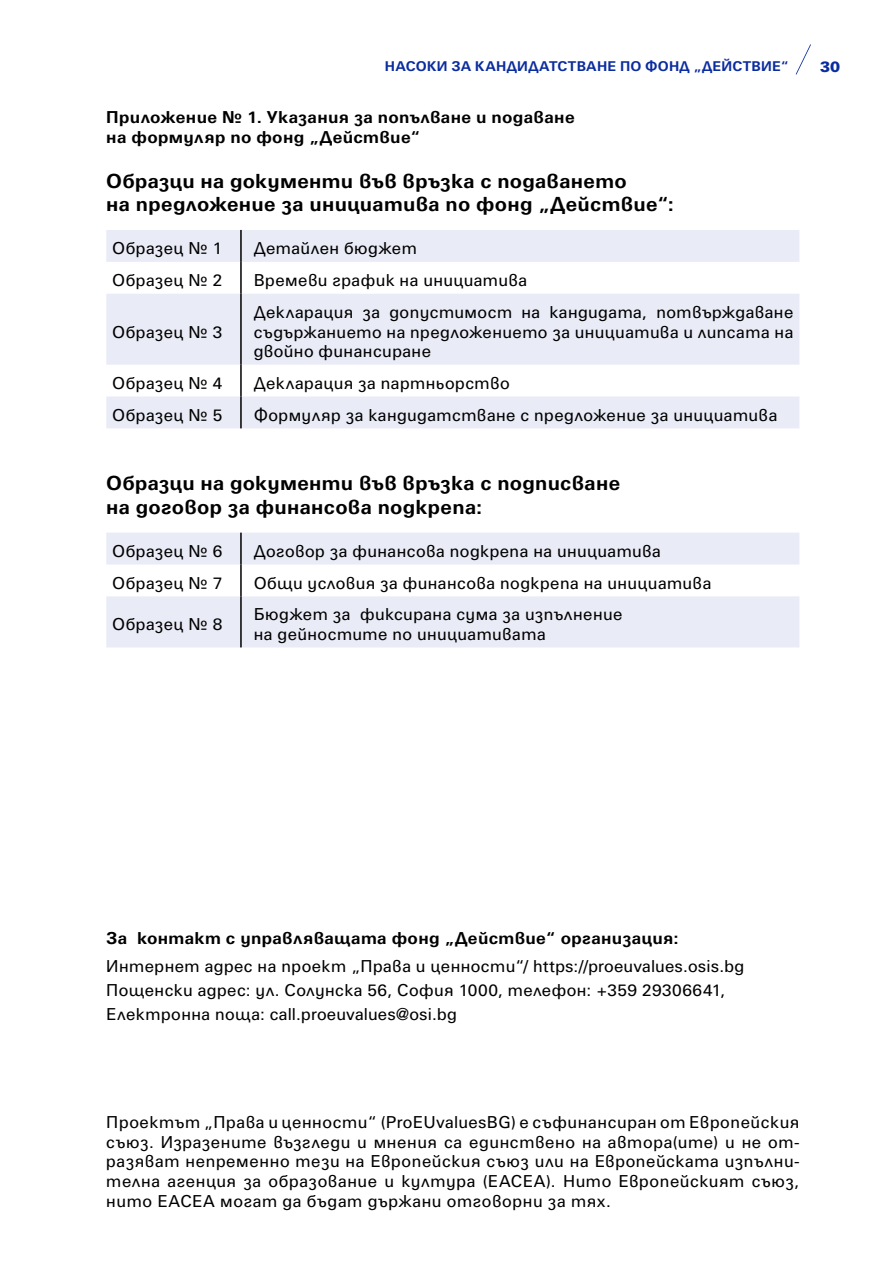
<style>
.page{position:relative;width:893px;height:1263px;background:#fff}
.page>*{position:absolute;margin:0;border:0;box-sizing:border-box;transform-origin:0 0}
.t1{font:700 19.5px/23.4px "SP Universus";letter-spacing:.015em;color:#000}
.t2{font:16.5px/19.8px "SP Universus";letter-spacing:.025em;color:#000;text-align:justify}
.t3{font:700 16.5px/19.8px "SP Universus";letter-spacing:.02em;color:#000}
.t4{font:900 15px "SP Universus";color:#0b2c9e}
.t5{font:700 13.5px "SP Universus";letter-spacing:.015em;color:#0b2c9e}
</style>
<div class="page">
<svg style="left:796px;top:44px;width:15px;height:31px"></svg>
<svg style="left:106px;top:230px;width:693px;height:198px;fill:#e9ebf6"></svg>
<hr style="left:240px;top:230px;width:2px;height:32px;background:#000">
<hr style="left:240px;top:262px;width:2px;height:32px;background:#000">
<hr style="left:240px;top:294px;width:2px;height:71px;background:#000">
<hr style="left:240px;top:365px;width:2px;height:31px;background:#000">
<hr style="left:240px;top:396px;width:2px;height:32px;background:#000">
<svg style="left:106px;top:533px;width:693px;height:114px;fill:#e9ebf6"></svg>
<hr style="left:240px;top:533px;width:2px;height:31px;background:#000">
<hr style="left:240px;top:564px;width:2px;height:32px;background:#000">
<hr style="left:240px;top:596px;width:2px;height:51px;background:#000">
<p class="t5" style="left:385px;top:58px;width:406px">НAСОКИ ЗА КАНДИДАТСТВАНЕ по ФОНД „ДЕЙСТВИЕ“</p>
<p class="t4" style="left:820px;top:58px;width:22px">30</p>
<p class="t3" style="left:106px;top:107px;width:470px">П риложение № 1. Указания за попълване и подаване на формуляр по фонд „Действие“</p>
<p class="t1" style="left:106px;top:169px;width:569px">Образци на документи във връзка с подаването<br>на предложение за инициатива по фонд „Действие“:</p>
<p class="t2" style="left:112px;top:238px;width:112px">Образец № 1</p>
<p class="t2" style="left:254px;top:238px;width:165px">Детайлен бюджет</p>
<p class="t2" style="left:112px;top:270px;width:112px">Образец № 2</p>
<p class="t2" style="left:254px;top:270px;width:275px">Времеви график на инициатива</p>
<p class="t2" style="left:112px;top:322px;width:112px">Образец № 3</p>
<p class="t2" style="left:254px;top:302px;width:541px">Декларация за допустимост на кандидата, потвърждаване съдържанието на предложението за инициатива и липсата на двойно финансиране</p>
<p class="t2" style="left:112px;top:373px;width:112px">Образец № 4</p>
<p class="t2" style="left:254px;top:373px;width:258px">Декларация за партньорство</p>
<p class="t2" style="left:112px;top:405px;width:112px">Образец № 5</p>
<p class="t2" style="left:254px;top:405px;width:525px">Формуляр за кандидатстване с предложение за инициатива</p>
<p class="t1" style="left:106px;top:471px;width:515px">Образци на документи във връзка с подписване на договор за финансова подкрепа:</p>
<p class="t2" style="left:112px;top:541px;width:112px">Образец № 6</p>
<p class="t2" style="left:254px;top:541px;width:409px">Договор за финансова подкрепа на инициатива</p>
<p class="t2" style="left:112px;top:573px;width:112px">Образец № 7</p>
<p class="t2" style="left:254px;top:573px;width:459px">Общи условия за финансова подкрепа на инициатива</p>
<p class="t2" style="left:112px;top:614px;width:112px">Образец № 8</p>
<p class="t2" style="left:254px;top:604px;width:370px">Бюджет за фиксирана сума за изпълнение на дейностите по инициативата</p>
<p class="t3" style="left:106px;top:928px;width:574px">За контакт с управляващата фонд „Действие“ организация:</p>
<p class="t2" style="left:106px;top:954px;width:639px;line-height:24px;text-align:left">Интернет адрес на проект „Права и ценности“/ https://proeuvalues.osis.bg<br>Пощенски адрес: ул. Солунска 56, София 1000, телефон: +359 29306641,<br>Електронна поща: call.proeuvalues@osi.bg</p>
<p class="t2" style="left:106px;top:1112px;width:695px">Проектът „Права и ценности“ (ProEUvaluesBG) е съфинансиран от Европейския съюз. Изразените възгледи и мнения са единствено на автора(ите) и не от&shy;разяват непременно тези на Европейския съюз или на Европейската изпълни&shy;телна агенция за образование и култура (EACEA). Нито Европейският съюз, нито ЕАСЕА могат да бъдат държани отговорни за тях.</p>
</div>
